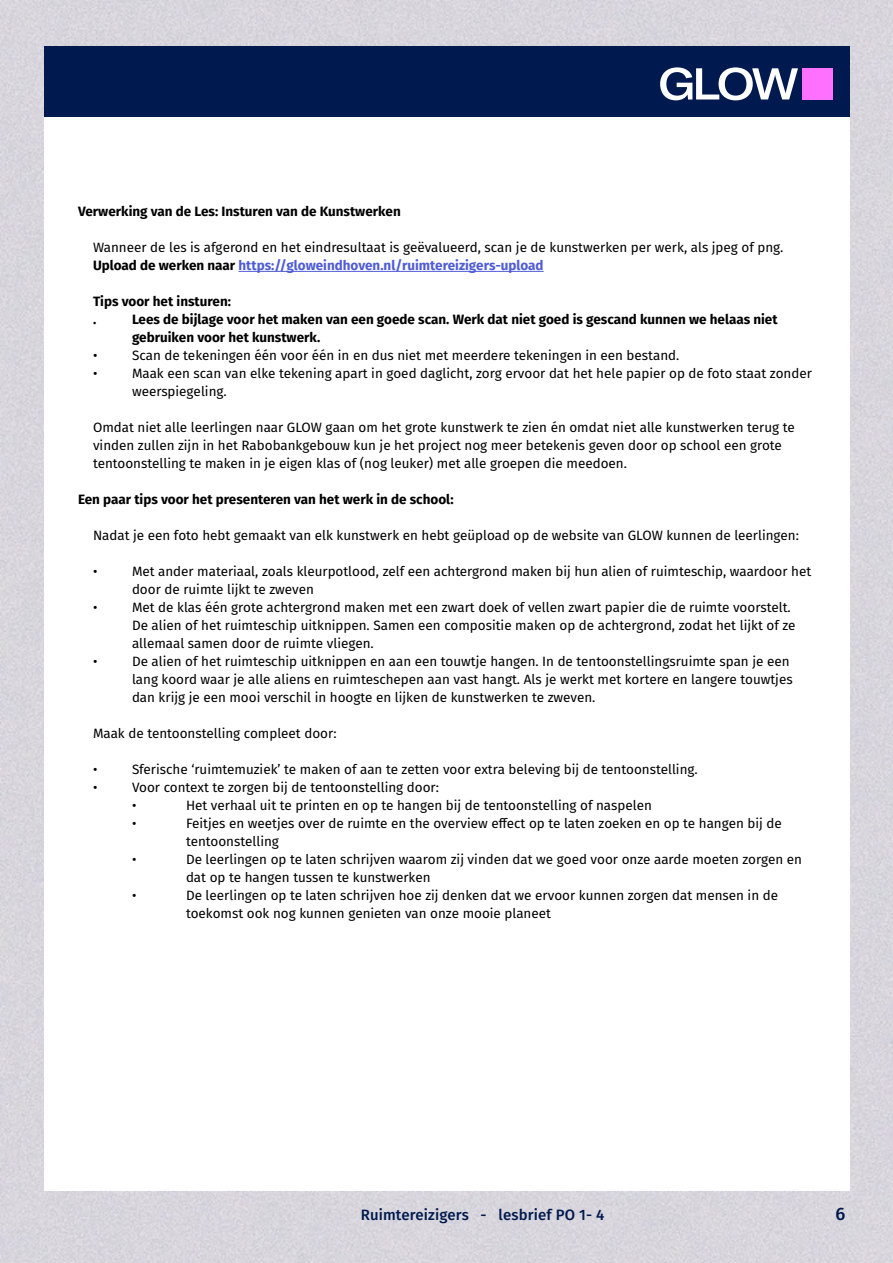
<style>
.page{position:relative;width:893px;height:1263px;background:#d8d5dc}
.page>*{position:absolute;margin:0;border:0;box-sizing:border-box;transform-origin:0 0}
.t1{font:500 18px "Fira Sans";color:#00194f}
.t2{font:500 15px "Fira Sans";letter-spacing:.01em;color:#00194f}
.t3{font:13.5px/18px "Fira Sans";color:#000}
.t4{font:700 13.5px/18px "Fira Sans";color:#000}
.s1{font-weight:700}
.s2{font-weight:700;color:#4f5cd6}
</style>
<div class="page">
<div style="left:44px;top:46px;width:805px;height:1145px;background:#fff"></div>
<div style="left:44px;top:46px;width:805px;height:71px;background:#00194f"></div>
<svg style="left:660px;top:67px;width:138px;height:33px"></svg>
<div style="left:802px;top:68px;width:30px;height:31px;background:#ff70ff"></div>
<hr style="left:239px;top:271px;width:305px;height:1px;background:#4f5cd6">
<p class="t4" style="left:78px;top:201px;width:324px">Verwerking van de Les: Insturen van de Kunstwerken</p>
<p class="t3" style="left:93px;top:238px;width:692px">Wanneer de les is afgerond en het eindresultaat is geëvalueerd, scan je de kunstwerken per werk, als jpeg of png.<br><span class="s1">Upload de werken naar</span> <span class="s2">https://gloweindhoven.nl/ruimtereizigers-upload</span></p>
<p class="t4" style="left:93px;top:291px;width:139px">Tips voor het insturen: .</p>
<p class="t4" style="left:132px;top:309px;width:647px">Lees de bijlage voor het maken van een goede scan. Werk dat niet goed is gescand kunnen we helaas niet gebruiken voor het kunstwerk.</p>
<p class="t3" style="left:93px;top:346px;width:6px">•</p>
<p class="t3" style="left:132px;top:346px;width:549px">Scan de tekeningen één voor één in en dus niet met meerdere tekeningen in een bestand.</p>
<p class="t3" style="left:93px;top:364px;width:6px">•</p>
<p class="t3" style="left:132px;top:364px;width:681px">Maak een scan van elke tekening apart in goed daglicht, zorg ervoor dat het hele papier op de foto staat zonder weerspiegeling.</p>
<p class="t3" style="left:93px;top:418px;width:703px">Omdat niet alle leerlingen naar GLOW gaan om het grote kunstwerk te zien én omdat niet alle kunstwerken terug te vinden zullen zijn in het Rabobankgebouw kun je het project nog meer betekenis geven door op school een grote tentoonstelling te maken in je eigen klas of (nog leuker) met alle groepen die meedoen.</p>
<p class="t4" style="left:78px;top:489px;width:377px">Een paar tips voor het presenteren van het werk in de school:</p>
<p class="t3" style="left:93px;top:526px;width:707px">Nadat je een foto hebt gemaakt van elk kunstwerk en hebt geüpload op de website van GLOW kunnen de leerlingen:</p>
<p class="t3" style="left:93px;top:562px;width:6px">•</p>
<p class="t3" style="left:132px;top:562px;width:681px">Met ander materiaal, zoals kleurpotlood, zelf een achtergrond maken bij hun alien of ruimteschip, waardoor het door de ruimte lijkt te zweven</p>
<p class="t3" style="left:93px;top:598px;width:6px">•</p>
<p class="t3" style="left:132px;top:598px;width:665px">Met de klas één grote achtergrond maken met een zwart doek of vellen zwart papier die de ruimte voorstelt.<br>De alien of het ruimteschip uitknippen. Samen een compositie maken op de achtergrond, zodat het lijkt of ze allemaal samen door de ruimte vliegen.</p>
<p class="t3" style="left:93px;top:652px;width:6px">•</p>
<p class="t3" style="left:132px;top:652px;width:662px">De alien of het ruimteschip uitknippen en aan een touwtje hangen. In de tentoonstellingsruimte span je een lang koord waar je alle aliens en ruimteschepen aan vast hangt. Als je werkt met kortere en langere touwtjes dan krijg je een mooi verschil in hoogte en lijken de kunstwerken te zweven.</p>
<p class="t3" style="left:93px;top:724px;width:245px">Maak de tentoonstelling compleet door:</p>
<p class="t3" style="left:93px;top:760px;width:6px">•</p>
<p class="t3" style="left:132px;top:760px;width:567px">Sferische ‘ruimtemuziek’ te maken of aan te zetten voor extra beleving bij de tentoonstelling.</p>
<p class="t3" style="left:93px;top:778px;width:6px">•</p>
<p class="t3" style="left:132px;top:778px;width:309px">Voor context te zorgen bij de tentoonstelling door: •</p>
<p class="t3" style="left:186px;top:796px;width:467px">Het verhaal uit te printen en op te hangen bij de tentoonstelling of naspelen</p>
<p class="t3" style="left:132px;top:814px;width:6px">•</p>
<p class="t3" style="left:186px;top:814px;width:597px">Feitjes en weetjes over de ruimte en the overview effect op te laten zoeken en op te hangen bij de tentoonstelling</p>
<p class="t3" style="left:132px;top:850px;width:6px">•</p>
<p class="t3" style="left:186px;top:850px;width:617px">De leerlingen op te laten schrijven waarom zij vinden dat we goed voor onze aarde moeten zorgen en dat op te hangen tussen te kunstwerken</p>
<p class="t3" style="left:132px;top:886px;width:6px">•</p>
<p class="t3" style="left:186px;top:886px;width:593px">De leerlingen op te laten schrijven hoe zij denken dat we ervoor kunnen zorgen dat mensen in de toekomst ook nog kunnen genieten van onze mooie planeet</p>
<p class="t2" style="left:361px;top:1202px;width:245px">Ruimtereizigers - lesbrief PO 1- 4</p>
<h1 class="t1" style="left:835px;top:1199px;width:11px">6</h1>
</div>
